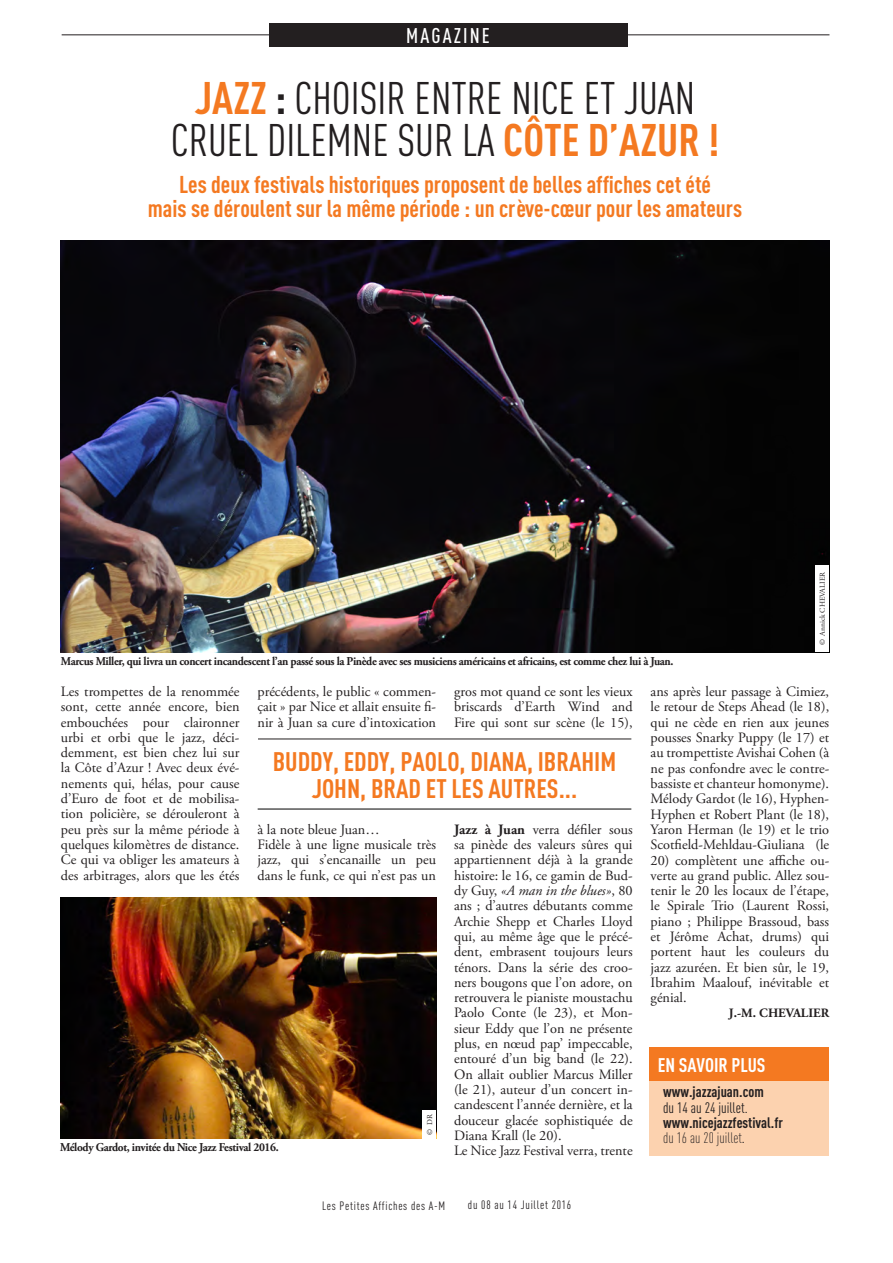
<style>
.page{position:relative;width:893px;height:1263px;background:#fff}
.page>*{position:absolute;margin:0;border:0;box-sizing:border-box;transform-origin:0 0}
.t1{font:45px/42px "DIN Cond";color:#231f20;text-align:center}
.t2{font:700 26.55px/27px "DIN Cond";color:#f47921;text-align:center}
.t3{font:700 24px/24px "DIN Cond";color:#f47921;text-align:center}
.t4{font:500 21px "DIN Cond";letter-spacing:.1em;color:#fff}
.t5{font:700 19.5px "DIN Cond";color:#fff}
.t6{font:700 15px "DIN Cond";color:#231f20}
.t7{font:15px "DIN Cond";color:#231f20}
.t8{font:300 15px "DIN Cond";color:#231f20}
.t9{font:14.25px/15.3px "Adobe Garamond Pro";color:#231f20;text-align:justify}
.t10{font:700 12.75px "Adobe Garamond Pro";color:#231f20}
.t11{font:700 12px "Adobe Garamond Pro";letter-spacing:-.03em;color:#231f20;scale:.95 1}
.t12{font:12px "DIN Cond";letter-spacing:.06em;color:#231f20}
.t13{font:7.5px "Adobe Garamond Pro";color:#231f20}
.s1{font-weight:700;color:#f47921}
.s2{font-weight:700}
.s3{font-style:italic}
.s4{font-weight:400}
</style>
<div class="page">
<hr style="left:62px;top:34px;width:767px;height:1px;background:#231f20">
<div style="left:269px;top:23px;width:358px;height:24px;background:#231f20"></div>
<img style="left:61px;top:241px;width:768px;height:411px">
<hr style="left:258px;top:739px;width:373px;height:1px;background:#231f20">
<img style="left:61px;top:897px;width:375px;height:241px">
<div style="left:816px;top:566px;width:13px;height:86px;background:#fff"></div>
<hr style="left:258px;top:809px;width:373px;height:1px;background:#000">
<div style="left:423px;top:1110px;width:13px;height:28px;background:#fff"></div>
<div style="left:649px;top:1081px;width:180px;height:74px;background:#fcd2af"></div>
<div style="left:649px;top:1047px;width:180px;height:34px;background:#f47921"></div>
<p class="t4" style="left:406px;top:23px;width:85px">MAGAZINE</p>
<p class="t1" style="left:171px;top:77px;width:550px"><span class="s1">JAZZ</span> <span class="s2">:</span> CHOISIR ENTRE NICE ET JUAN<br>CRUEL DILEMNE SUR LA <span class="s1">CÔTE D’AZUR !</span></p>
<p class="t3" style="left:148px;top:172px;width:596px">Les deux festivals historiques proposent de belles affiches cet été<br>mais se déroulent sur la même période : un crève-cœur pour les amateurs</p>
<p class="t11" style="left:61px;top:654px;width:646px">Marcus Miller, qui livra un concert incandescent l’an passé sous la Pinède avec ses musiciens américains et africains, est comme chez lui à Juan.</p>
<p class="t13" style="left:818px;top:645px;width:75px;rotate:-90deg">© Annick CHEVALIER</p>
<p class="t9" style="left:61px;top:684px;width:180px">Les trompettes de la renommée sont, cette année encore, bien embouchées pour claironner urbi et orbi que le jazz, déci&shy;demment, est bien chez lui sur la Côte d’Azur ! Avec deux évé&shy;nements qui, hélas, pour cause d’Euro de foot et de mobilisa&shy;tion policière, se dérouleront à peu près sur la même période à quelques kilomètres de distance.<br>Ce qui va obliger les amateurs à des arbitrages, alors que les étés</p>
<p class="t9" style="left:257px;top:684px;width:180px">précédents, le public « commen&shy;çait » par Nice et allait ensuite fi&shy;nir à Juan sa cure d’intoxication</p>
<p class="t9" style="left:454px;top:684px;width:180px">gros mot quand ce sont les vieux briscards d’Earth Wind and Fire qui sont sur scène (le 15),</p>
<p class="t2" style="left:273px;top:747px;width:345px">BUDDY, EDDY, PAOLO, DIANA, IBRAHIM<br>JOHN, BRAD ET LES AUTRES...</p>
<p class="t9" style="left:257px;top:822px;width:124px">à la note bleue Juan…</p>
<p class="t9" style="left:257px;top:837px;width:180px">Fidèle à une ligne musicale très jazz, qui s’encanaille un peu dans le funk, ce qui n’est pas un</p>
<p class="t9" style="left:454px;top:822px;width:180px"><span class="s2">Jazz à Juan</span> verra défiler sous sa pinède des valeurs sûres qui appartiennent déjà à la grande histoire: le 16, ce gamin de Bud&shy;dy Guy, <span class="s3">«A man in the blues»</span>, 80 ans ; d’autres débutants comme Archie Shepp et Charles Lloyd qui, au même âge que le précé&shy;dent, embrasent toujours leurs ténors. Dans la série des croo&shy;ners bougons que l’on adore, on retrouvera le pianiste moustachu Paolo Conte (le 23), et Mon&shy;sieur Eddy que l’on ne présente plus, en nœud pap’ impeccable, entouré d’un big band (le 22).<br>On allait oublier Marcus Miller (le 21), auteur d’un concert in&shy;candescent l’année dernière, et la douceur glacée sophistiquée de Diana Krall (le 20).</p>
<p class="t9" style="left:454px;top:1143px;width:180px">Le Nice Jazz Festival verra, trente</p>
<p class="t13" style="left:425px;top:1135px;width:22px;rotate:-90deg">© DR</p>
<p class="t11" style="left:60px;top:1141px;width:232px">Mélody Gardot, invitée du Nice Jazz Festival 2016.</p>
<p class="t12" style="left:322px;top:1198px;width:125px">Les Petites Affiches des A-M</p>
<p class="t12" style="left:468px;top:1198px;width:105px">du 08 au 14 Juillet 2016</p>
<p class="t9" style="left:651px;top:684px;width:180px">ans après leur passage à Cimiez, le retour de Steps Ahead (le 18), qui ne cède en rien aux jeunes pousses Snarky Puppy (le 17) et au trompettiste Avishai Cohen (à ne pas confondre avec le contre&shy;bassiste et chanteur homonyme).</p>
<p class="t9" style="left:651px;top:792px;width:180px">Mélody Gardot (le 16), Hyphen-Hyphen et Robert Plant (le 18), Yaron Herman (le 19) et le trio Scotfield-Mehldau-Giuliana (le</p>
<p class="t9" style="left:651px;top:853px;width:180px">20) complètent une affiche ou&shy;verte au grand public. Allez sou&shy;tenir le 20 les locaux de l’étape, le Spirale Trio (Laurent Rossi, piano ; Philippe Brassoud, bass et Jérôme Achat, drums) qui portent haut les couleurs du jazz azuréen. Et bien sûr, le 19, Ibrahim Maalouf, inévitable et génial.</p>
<p class="t10" style="left:729px;top:1006px;width:102px">J.-M. CHEVALIER</p>
<p class="t5" style="left:658px;top:1053px;width:109px">EN SAVOIR PLUS</p>
<p class="t6" style="left:663px;top:1082px;width:102px">www.jazzajuan.com</p>
<p class="t7" style="left:663px;top:1099px;width:86px">du 14 au 24 juillet.</p>
<p class="t6" style="left:663px;top:1114px;width:121px">www.nicejazzfestival.fr</p>
<p class="t8" style="left:663px;top:1129px;width:83px">du 16 au 20 juillet<span class="s4">.</span></p>
</div>
